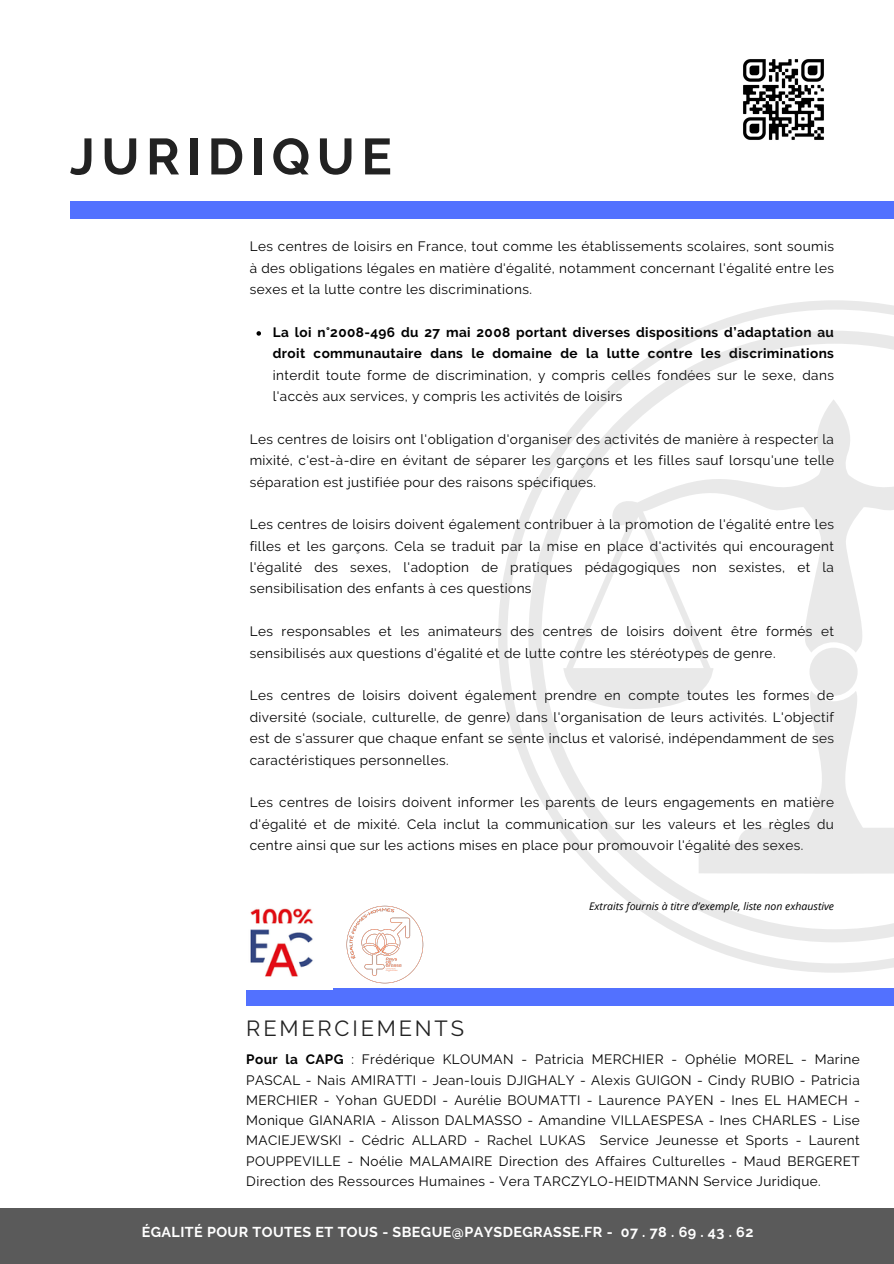
<style>
.page{position:relative;width:894px;height:1264px;background:#fff}
.page>*{position:absolute;margin:0;border:0;box-sizing:border-box;transform-origin:0 0}
.t1{font:700 50.7px "Raleway";letter-spacing:.13em;color:#222}
.t2{font:21.75px "Raleway";letter-spacing:.13em;color:#222}
.t3{font:700 14.25px "Raleway";letter-spacing:.03em;color:#fff}
.t4{font:13.5px/21.3px "Raleway";letter-spacing:.03em;color:#000;text-align:justify}
.t5{font:700 13.5px/21.3px "Raleway";letter-spacing:.03em;color:#000;text-align:justify}
.t6{font:italic 10.5px "Open Sans";color:#000}
.s1{font-weight:400}
.s2{font-weight:700}
</style>
<div class="page">
<div style="left:70px;top:202px;width:823px;height:17px;background:#5271ff"></div>
<div style="left:0;top:1208px;width:893px;height:55px;background:#5a5a5a"></div>
<div style="left:246px;top:988px;width:647px;height:17px;background:#5271ff"></div>
<svg style="left:256px;top:331px;width:5px;height:5px"></svg>
<svg style="left:498px;top:300px;width:395px;height:672px"></svg>
<img style="left:246px;top:908px;width:86px;height:81px">
<img style="left:346px;top:905px;width:78px;height:79px">
<img style="left:743px;top:59px;width:81px;height:81px">
<p class="t1" style="left:70px;top:127px;width:323px">JURIDIQUE</p>
<h1 class="t4" style="left:250px;top:236px;width:585px">Les centres de loisirs en France, tout comme les établissements scolaires, sont soumis à des obligations légales en matière d'égalité, notamment concernant l'égalité entre les sexes et la lutte contre les discriminations.</h1>
<p class="t5" style="left:273px;top:321px;width:562px">La loi n°2008-496 du 27 mai 2008 portant diverses dispositions d’adaptation au droit communautaire dans le domaine de la lutte contre les discriminations <span class="s1">interdit toute forme de discrimination, y compris celles fondées sur le sexe, dans l'accès aux services, y compris les activités de loisirs</span></p>
<p class="t4" style="left:250px;top:428px;width:585px">Les centres de loisirs ont l'obligation d'organiser des activités de manière à respecter la mixité, c'est-à-dire en évitant de séparer les garçons et les filles sauf lorsqu'une telle séparation est justifiée pour des raisons spécifiques.</p>
<h4 class="t4" style="left:250px;top:514px;width:585px">Les centres de loisirs doivent également contribuer à la promotion de l'égalité entre les filles et les garçons. Cela se traduit par la mise en place d'activités qui encouragent l'égalité des sexes, l'adoption de pratiques pédagogiques non sexistes, et la sensibilisation des enfants à ces questions</h4>
<p class="t4" style="left:250px;top:620px;width:585px">Les responsables et les animateurs des centres de loisirs doivent être formés et sensibilisés aux questions d'égalité et de lutte contre les stéréotypes de genre.</p>
<h4 class="t4" style="left:250px;top:685px;width:585px">Les centres de loisirs doivent également prendre en compte toutes les formes de diversité (sociale, culturelle, de genre) dans l'organisation de leurs activités. L'objectif est de s'assurer que chaque enfant se sente inclus et valorisé, indépendamment de ses caractéristiques personnelles.</h4>
<h4 class="t4" style="left:250px;top:791px;width:585px">Les centres de loisirs doivent informer les parents de leurs engagements en matière d'égalité et de mixité. Cela inclut la communication sur les valeurs et les règles du centre ainsi que sur les actions mises en place pour promouvoir l'égalité des sexes.</h4>
<p class="t6" style="left:589px;top:898px;width:246px">Extraits fournis à titre d’exemple, liste non exhaustive</p>
<p class="t2" style="left:246px;top:1015px;width:219px">REMERCIEMENTS</p>
<p class="t4" style="left:246px;top:1049px;width:614px;line-height:20.2px"><span class="s2">Pour la CAPG</span> : Frédérique KLOUMAN - Patricia MERCHIER - Ophélie MOREL - Marine PASCAL - Nais AMIRATTI - Jean-louis DJIGHALY - Alexis GUIGON - Cindy RUBIO - Patricia MERCHIER - Yohan GUEDDI - Aurélie BOUMATTI - Laurence PAYEN - Ines EL HAMECH - Monique GIANARIA - Alisson DALMASSO - Amandine VILLAESPESA - Ines CHARLES - Lise MACIEJEWSKI - Cédric ALLARD - Rachel LUKAS Service Jeunesse et Sports - Laurent POUPPEVILLE - Noélie MALAMAIRE Direction des Affaires Culturelles - Maud BERGERET Direction des Ressources Humaines - Vera TARCZYLO-HEIDTMANN Service Juridique.</p>
<p class="t3" style="left:142px;top:1223px;width:613px">ÉGALITÉ POUR TOUTES ET TOUS - SBEGUE@PAYSDEGRASSE.FR - 07 . 78 . 69 . 43 . 62</p>
</div>
